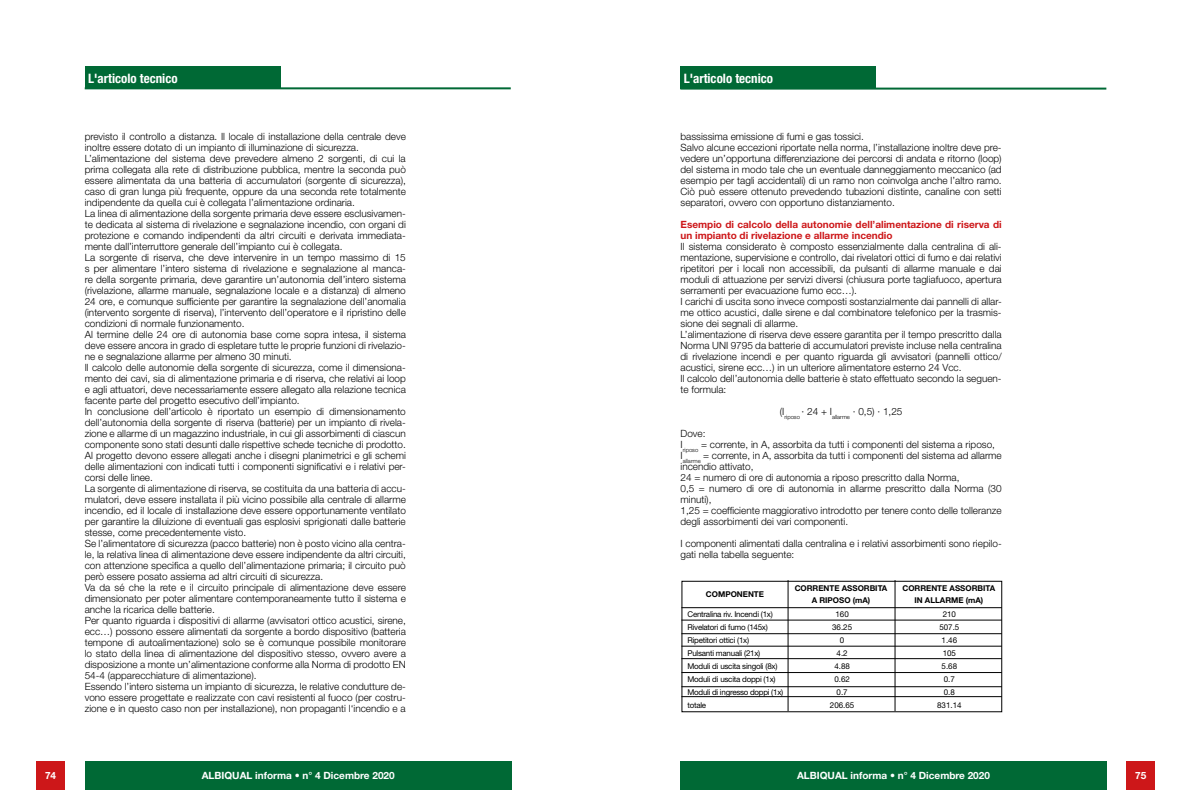
<style>
.page{position:relative;width:1191px;height:808px;background:#fff}
.page>*{position:absolute;margin:0;border:0;box-sizing:border-box;transform-origin:0 0}
.t1{font:700 condensed 13px "Helvetica Neue LT Std";color:#fff}
.t2{font:300 10px/11px "Helvetica Neue LT Std";color:#000}
.t3{font:700 10px/11px "Helvetica Neue LT Std";color:#cd1719}
.t4{font:700 10px "Helvetica Neue LT Std";color:#fff}
.t5{font:8px/13px "Helvetica Neue LT Std";letter-spacing:-.03em;color:#000}
.t6{font:700 8px/12px "Helvetica Neue LT Std";color:#000;text-align:center}
.t7{font:8px/13px "Helvetica Neue LT Std";color:#000;text-align:center}
</style>
<div class="page">
<hr style="left:85px;top:87px;width:426px;height:2px;background:#006935">
<div style="left:85px;top:66px;width:196px;height:23px;background:#006935"></div>
<div style="left:36px;top:761px;width:29px;height:28px;background:#cd1719"></div>
<div style="left:85px;top:761px;width:426px;height:28px;background:#006935"></div>
<hr style="left:680px;top:88px;width:426px;height:2px;background:#006935">
<div style="left:680px;top:66px;width:196px;height:23px;background:#006935"></div>
<div style="left:1126px;top:761px;width:29px;height:28px;background:#cd1719"></div>
<div style="left:680px;top:761px;width:426px;height:28px;background:#006935"></div>
<div style="left:681px;top:581px;width:321px;height:131px;border:1px solid #000"></div>
<hr style="left:788px;top:580px;width:1px;height:131px;background:#000">
<hr style="left:894px;top:580px;width:1px;height:131px;background:#000">
<hr style="left:681px;top:607px;width:320px;height:1px;background:#000">
<hr style="left:681px;top:620px;width:320px;height:1px;background:#000">
<hr style="left:681px;top:633px;width:320px;height:1px;background:#000">
<hr style="left:681px;top:646px;width:320px;height:1px;background:#000">
<hr style="left:681px;top:658px;width:320px;height:1px;background:#000">
<hr style="left:681px;top:672px;width:320px;height:1px;background:#000">
<hr style="left:681px;top:686px;width:320px;height:1px;background:#000">
<hr style="left:681px;top:696px;width:320px;height:1px;background:#000">
<h1 class="t1" style="left:88px;top:70px;width:91px">L'articolo tecnico</h1>
<h1 class="t1" style="left:683px;top:70px;width:91px">L'articolo tecnico</h1>
<p class="t2" style="left:85px;top:131px;width:323px">previsto il controllo a distanza. Il locale di installazione della centrale deve inoltre essere dotato di un impianto di illuminazione di sicurezza.<br>L’alimentazione del sistema deve prevedere almeno 2 sorgenti, di cui la prima collegata alla rete di distribuzione pubblica, mentre la seconda può essere alimentata da una batteria di accumulatori (sorgente di sicurezza), caso di gran lunga più frequente, oppure da una seconda rete totalmente indipendente da quella cui è collegata l’alimentazione ordinaria.<br>La linea di alimentazione della sorgente primaria deve essere esclusivamen&shy;te dedicata al sistema di rivelazione e segnalazione incendio, con organi di protezione e comando indipendenti da altri circuiti e derivata immediata&shy;mente dall’interruttore generale dell’impianto cui è collegata.<br>La sorgente di riserva, che deve intervenire in un tempo massimo di 15 s per alimentare l’intero sistema di rivelazione e segnalazione al manca&shy;re della sorgente primaria, deve garantire un’autonomia dell’intero sistema (rivelazione, allarme manuale, segnalazione locale e a distanza) di almeno 24 ore, e comunque sufficiente per garantire la segnalazione dell’anomalia (intervento sorgente di riserva), l’intervento dell’operatore e il ripristino delle condizioni di normale funzionamento.<br>Al termine delle 24 ore di autonomia base come sopra intesa, il sistema deve essere ancora in grado di espletare tutte le proprie funzioni di rivelazio&shy;ne e segnalazione allarme per almeno 30 minuti.<br>Il calcolo delle autonomie della sorgente di sicurezza, come il dimensiona&shy;mento dei cavi, sia di alimentazione primaria e di riserva, che relativi ai loop e agli attuatori, deve necessariamente essere allegato alla relazione tecnica facente parte del progetto esecutivo dell’impianto.<br>In conclusione dell’articolo è riportato un esempio di dimensionamento dell’autonomia della sorgente di riserva (batterie) per un impianto di rivela&shy;zione e allarme di un magazzino industriale, in cui gli assorbimenti di ciascun componente sono stati desunti dalle rispettive schede tecniche di prodotto.<br>Al progetto devono essere allegati anche i disegni planimetrici e gli schemi delle alimentazioni con indicati tutti i componenti significativi e i relativi per&shy;corsi delle linee.<br>La sorgente di alimentazione di riserva, se costituita da una batteria di accu&shy;mulatori, deve essere installata il più vicino possibile alla centrale di allarme incendio, ed il locale di installazione deve essere opportunamente ventilato per garantire la diluizione di eventuali gas esplosivi sprigionati dalle batterie stesse, come precedentemente visto.<br>Se l’alimentatore di sicurezza (pacco batterie) non è posto vicino alla centra&shy;le, la relativa linea di alimentazione deve essere indipendente da altri circuiti, con attenzione specifica a quello dell’alimentazione primaria; il circuito può però essere posato assiema ad altri circuiti di sicurezza.<br>Va da sé che la rete e il circuito principale di alimentazione deve essere dimensionato per poter alimentare contemporaneamente tutto il sistema e anche la ricarica delle batterie.<br>Per quanto riguarda i dispositivi di allarme (avvisatori ottico acustici, sirene, ecc…) possono essere alimentati da sorgente a bordo dispositivo (batteria tempone di autoalimentazione) solo se è comunque possibile monitorare lo stato della linea di alimentazione del dispositivo stesso, ovvero avere a disposizione a monte un’alimentazione conforme alla Norma di prodotto EN 54-4 (apparecchiature di alimentazione).<br>Essendo l’intero sistema un impianto di sicurezza, le relative condutture de&shy;vono essere progettate e realizzate con cavi resistenti al fuoco (per costru&shy;zione e in questo caso non per installazione), non propaganti l‘incendio e a</p>
<p class="t2" style="left:680px;top:131px;width:323px">bassissima emissione di fumi e gas tossici.<br>Salvo alcune eccezioni riportate nella norma, l’installazione inoltre deve pre&shy;vedere un’opportuna differenziazione dei percorsi di andata e ritorno (loop) del sistema in modo tale che un eventuale danneggiamento meccanico (ad esempio per tagli accidentali) di un ramo non coinvolga anche l’altro ramo.<br>Ciò può essere ottenuto prevedendo tubazioni distinte, canaline con setti separatori, ovvero con opportuno distanziamento.</p>
<p class="t3" style="left:680px;top:219px;width:323px">Esempio di calcolo della autonomie dell’alimentazione di riserva di un impianto di rivelazione e allarme incendio</p>
<p class="t2" style="left:680px;top:241px;width:323px">Il sistema considerato è composto essenzialmente dalla centralina di ali&shy;mentazione, supervisione e controllo, dai rivelatori ottici di fumo e dai relativi ripetitori per i locali non accessibili, da pulsanti di allarme manuale e dai moduli di attuazione per servizi diversi (chiusura porte tagliafuoco, apertura serramenti per evacuazione fumo ecc…).<br>I carichi di uscita sono invece composti sostanzialmente dai pannelli di allar&shy;me ottico acustici, dalle sirene e dal combinatore telefonico per la trasmis&shy;sione dei segnali di allarme.<br>L’alimentazione di riserva deve essere garantita per il tempo prescritto dalla Norma UNI 9795 da batterie di accumulatori previste incluse nella centralina di rivelazione incendi e per quanto riguarda gli avvisatori (pannelli ottico/ acustici, sirene ecc…) in un ulteriore alimentatore esterno 24 Vcc.<br>Il calcolo dell’autonomia delle batterie è stato effettuato secondo la seguen&shy;te formula:</p>
<p class="t2" style="left:780px;top:406px;width:124px">(I<sub>riposo</sub> · 24 + I<sub>allarme</sub> · 0,5) · 1,25</p>
<p class="t2" style="left:680px;top:428px;width:323px">Dove:<br>I<sub>riposo</sub> = corrente, in A, assorbita da tutti i componenti del sistema a riposo, I<sub>allarme</sub> = corrente, in A, assorbita da tutti i componenti del sistema ad allarme incendio attivato,<br>24 = numero di ore di autonomia a riposo prescritto dalla Norma,<br>0,5 = numero di ore di autonomia in allarme prescritto dalla Norma (30 minuti),<br>1,25 = coefficiente maggiorativo introdotto per tenere conto delle tolleranze degli assorbimenti dei vari componenti.</p>
<p class="t2" style="left:680px;top:538px;width:323px">I componenti alimentati dalla centralina e i relativi assorbimenti sono riepilo&shy;gati nella tabella seguente:</p>
<p class="t6" style="left:706px;top:588px;width:60px">COMPONENTE</p>
<p class="t6" style="left:794px;top:582px;width:94px">CORRENTE ASSORBITA<br>A RIPOSO (mA)</p>
<p class="t6" style="left:902px;top:582px;width:94px">CORRENTE ASSORBITA<br>IN ALLARME (mA)</p>
<p class="t5" style="left:687px;top:608px;width:97px">Centralina riv. Incendi (1x)<br>Rivelatori di fumo (145x)<br>Ripetitori ottici (1x)<br>Pulsanti manuali (21x)<br>Moduli di uscita singoli (8x)<br>Moduli di uscita doppi (1x)<br>Moduli di ingresso doppi (1x) totale</p>
<p class="t7" style="left:830px;top:608px;width:26px">160<br>36.25<br>0<br>4.2<br>4.88<br>0.62<br>0.7<br>206.65</p>
<p class="t7" style="left:937px;top:608px;width:26px">210<br>507.5<br>1.46<br>105<br>5.68<br>0.7<br>0.8<br>831.14</p>
<p class="t4" style="left:45px;top:769px;width:13px">74</p>
<p class="t4" style="left:202px;top:769px;width:194px">ALBIQUAL informa • n° 4 Dicembre 2020</p>
<p class="t4" style="left:797px;top:769px;width:194px">ALBIQUAL informa • n° 4 Dicembre 2020</p>
<p class="t4" style="left:1135px;top:769px;width:13px">75</p>
</div>
